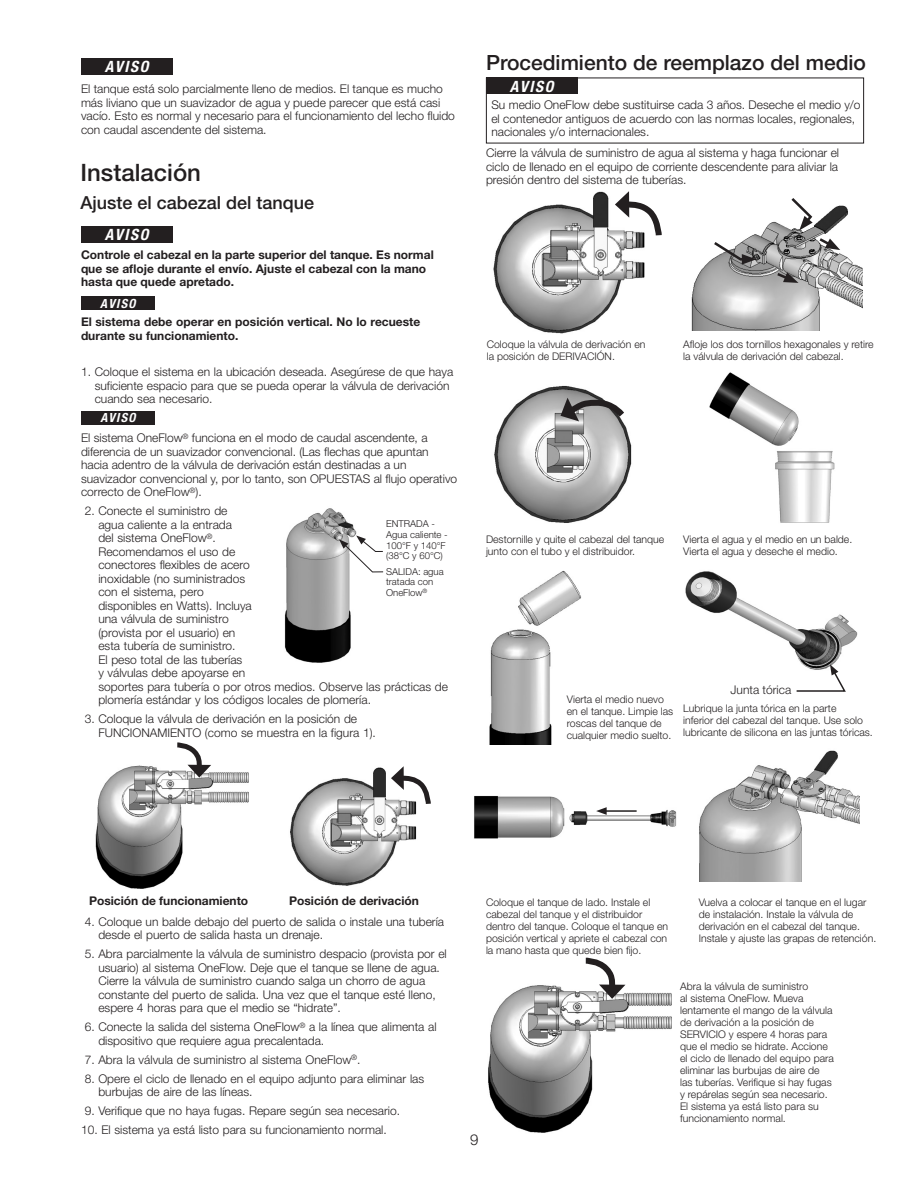
<style>
.page{position:relative;width:918px;height:1188px;background:#fff}
.page>*{position:absolute;margin:0;border:0;box-sizing:border-box;transform-origin:0 0}
._2_Head{font:500 24px "Helvetica Neue LT Std";color:#231f20}
._2_Head-2{font:500 21px "Helvetica Neue LT Std";color:#231f20}
._3_Head{font:500 18px "Helvetica Neue LT Std";color:#231f20}
.body-8_5_on_9{font:italic 700 condensed 15.6px "Helvetica Neue LT Std";letter-spacing:.1em;color:#fff}
.body{font:italic 700 condensed 15.6px "Helvetica Neue LT Std";letter-spacing:.1em;color:#fff}
.t1{font:300 15px "Helvetica Neue LT Std";color:#231f20}
.body-8_5_on_9-2{font:italic 700 condensed 12.6px "Helvetica Neue LT Std";letter-spacing:.1em;color:#fff}
.Bulleted_text{font:300 12px/13.5px "Helvetica Neue LT Std";color:#231f20}
.Body{font:300 12px/13.5px "Helvetica Neue LT Std";color:#231f20}
.Body-2{font:700 12px/13.5px "Helvetica Neue LT Std";color:#231f20}
.Bulleted_text-2{font:700 12px/13.5px "Helvetica Neue LT Std";color:#231f20}
.Body-3{font:300 10.5px/12px "Helvetica Neue LT Std";color:#231f20}
.Body-4{font:300 9.6px/10.6px "Helvetica Neue LT Std";color:#231f20}
</style>
<div class="page">
<div style="left:81px;top:58px;width:91px;height:17px;background:#231f20"></div>
<div style="left:81px;top:296px;width:74px;height:14px;background:#231f20"></div>
<div style="left:81px;top:226px;width:91px;height:16px;background:#231f20"></div>
<div style="left:81px;top:411px;width:74px;height:13px;background:#231f20"></div>
<img style="left:493px;top:191px;width:152px;height:143px">
<img style="left:290px;top:767px;width:127px;height:119px">
<svg style="left:615px;top:191px;width:47px;height:50px"></svg>
<svg style="left:391px;top:766px;width:40px;height:43px"></svg>
<img style="left:494px;top:385px;width:138px;height:138px">
<svg style="left:561px;top:397px;width:69px;height:26px"></svg>
<img style="left:685px;top:571px;width:173px;height:93px">
<img style="left:474px;top:796px;width:202px;height:43px">
<img style="left:488px;top:984px;width:183px;height:149px">
<img style="left:95px;top:765px;width:154px;height:124px">
<svg style="left:580px;top:957px;width:45px;height:42px"></svg>
<svg style="left:172px;top:742px;width:39px;height:36px"></svg>
<img style="left:709px;top:372px;width:126px;height:151px">
<svg style="left:796px;top:664px;width:50px;height:28px"></svg>
<img style="left:691px;top:205px;width:172px;height:126px">
<svg style="left:711px;top:240px;width:45px;height:25px"></svg>
<svg style="left:789px;top:198px;width:25px;height:32px"></svg>
<svg style="left:774px;top:271px;width:24px;height:12px"></svg>
<img style="left:699px;top:750px;width:161px;height:132px">
<img style="left:489px;top:570px;width:92px;height:175px">
<svg style="left:817px;top:236px;width:23px;height:14px"></svg>
<hr style="left:604px;top:810px;width:33px;height:2px;background:#231f20">
<svg style="left:596px;top:807px;width:11px;height:8px"></svg>
<img style="left:284px;top:508px;width:73px;height:155px">
<svg style="left:339px;top:535px;width:45px;height:38px"></svg>
<div style="left:486px;top:78px;width:91px;height:16px;background:#231f20"></div>
<p class="body-8_5_on_9" style="left:105px;top:57px;width:45px">AVISO</p>
<p class="Body" style="left:81px;top:82px;width:375px">El tanque está solo parcialmente lleno de medios. El tanque es mucho más liviano que un suavizador de agua y puede parecer que está casi vacío. Esto es normal y necesario para el funcionamiento del lecho fluido con caudal ascendente del sistema.</p>
<p class="_2_Head" style="left:81px;top:159px;width:122px">Instalación</p>
<p class="_3_Head" style="left:81px;top:192px;width:235px">Ajuste el cabezal del tanque</p>
<p class="Body-2" style="left:81px;top:248px;width:354px">Controle el cabezal en la parte superior del tanque. Es normal que se afloje durante el envío. Ajuste el cabezal con la mano hasta que quede apretado.</p>
<p class="body-8_5_on_9-2" style="left:100px;top:295px;width:37px">AVISO</p>
<p class="Bulleted_text-2" style="left:81px;top:315px;width:341px">El sistema debe operar en posición vertical. No lo recueste durante su funcionamiento.</p>
<p class="body" style="left:105px;top:225px;width:45px">AVISO</p>
<p class="Bulleted_text" style="left:95px;top:365px;width:360px;text-indent:-14px">1. Coloque el sistema en la ubicación deseada. Asegúrese de que haya suficiente espacio para que se pueda operar la válvula de derivación cuando sea necesario.</p>
<p class="body-8_5_on_9-2" style="left:100px;top:410px;width:37px">AVISO</p>
<p class="Body" style="left:81px;top:431px;width:378px">El sistema OneFlow<sup>®</sup> funciona en el modo de caudal ascendente, a diferencia de un suavizador convencional. (Las flechas que apuntan hacia adentro de la válvula de derivación están destinadas a un suavizador convencional y, por lo tanto, son OPUESTAS al flujo operativo correcto de OneFlow<sup>®</sup>).</p>
<p class="Bulleted_text" style="left:98px;top:504px;width:351px;text-indent:-14px">2. Conecte el suministro de<br>agua caliente a la entrada<br>del sistema OneFlow<sup>®</sup>.<br>Recomendamos el uso de<br>conectores flexibles de acero<br>inoxidable (no suministrados<br>con el sistema, pero<br>disponibles en Watts). Incluya<br>una válvula de suministro<br>(provista por el usuario) en<br>esta tubería de suministro.<br>El peso total de las tuberías<br>y válvulas debe apoyarse en<br>soportes para tubería o por otros medios. Observe las prácticas de plomería estándar y los códigos locales de plomería.</p>
<p class="Bulleted_text" style="left:98px;top:712px;width:279px;text-indent:-14px">3. Coloque la válvula de derivación en la posición de<br>FUNCIONAMIENTO (como se muestra en la figura 1).</p>
<p class="Body-4" style="left:386px;top:518px;width:63px">ENTRADA -<br>Agua caliente -<br>100°F y 140°F (38°C y 60°C)</p>
<p class="Body-4" style="left:386px;top:566px;width:59px">SALIDA: agua tratada con<br>OneFlow<sup>®</sup></p>
<p class="_2_Head-2" style="left:486px;top:51px;width:382px">Procedimiento de reemplazo del medio</p>
<p class="body-8_5_on_9" style="left:510px;top:77px;width:45px">AVISO</p>
<p class="Body" style="left:491px;top:98px;width:371px">Su medio OneFlow debe sustituirse cada 3 años. Deseche el medio y/o el contenedor antiguos de acuerdo con las normas locales, regionales, nacionales y/o internacionales.</p>
<p class="Body" style="left:486px;top:146px;width:355px;text-align:justify">Cierre la válvula de suministro de agua al sistema y haga funcionar el ciclo de llenado en el equipo de corriente descendente para aliviar la presión dentro del sistema de tuberías.</p>
<p class="Body-3" style="left:487px;top:338px;width:160px">Coloque la válvula de derivación en la posición de DERIVACIÓN.</p>
<p class="Body-3" style="left:683px;top:338px;width:192px">Afloje los dos tornillos hexagonales y retire la válvula de derivación del cabezal.</p>
<p class="Body-3" style="left:486px;top:533px;width:180px">Destornille y quite el cabezal del tanque junto con el tubo y el distribuidor.</p>
<p class="Body-3" style="left:683px;top:533px;width:171px">Vierta el agua y el medio en un balde.<br>Vierta el agua y deseche el medio.</p>
<p class="Body-3" style="left:567px;top:693px;width:108px">Vierta el medio nuevo en el tanque. Limpie las roscas del tanque de cualquier medio suelto.</p>
<p class="Body" style="left:731px;top:683px;width:62px">Junta tórica</p>
<p class="Body-3" style="left:683px;top:702px;width:191px">Lubrique la junta tórica en la parte<br>inferior del cabezal del tanque. Use solo lubricante de silicona en las juntas tóricas.</p>
<p class="Body-2" style="left:89px;top:894px;width:161px">Posición de funcionamiento</p>
<p class="Body-2" style="left:289px;top:894px;width:131px">Posición de derivación</p>
<p class="Bulleted_text" style="left:98px;top:915px;width:347px;text-indent:-14px">4. Coloque un balde debajo del puerto de salida o instale una tubería desde el puerto de salida hasta un drenaje.</p>
<p class="Bulleted_text" style="left:98px;top:947px;width:350px;text-indent:-14px">5. Abra parcialmente la válvula de suministro despacio (provista por el usuario) al sistema OneFlow. Deje que el tanque se llene de agua.<br>Cierre la válvula de suministro cuando salga un chorro de agua constante del puerto de salida. Una vez que el tanque esté lleno, espere 4 horas para que el medio se “hidrate”.</p>
<p class="Bulleted_text" style="left:98px;top:1020px;width:340px;text-indent:-14px">6. Conecte la salida del sistema OneFlow<sup>®</sup> a la línea que alimenta al dispositivo que requiere agua precalentada.</p>
<p class="Bulleted_text" style="left:85px;top:1053px;width:277px">7. Abra la válvula de suministro al sistema OneFlow<sup>®</sup>.</p>
<p class="Bulleted_text" style="left:98px;top:1072px;width:327px;text-indent:-14px">8. Opere el ciclo de llenado en el equipo adjunto para eliminar las burbujas de aire de las líneas.</p>
<p class="Bulleted_text" style="left:85px;top:1104px;width:317px">9. Verifique que no haya fugas. Repare según sea necesario.</p>
<p class="Bulleted_text" style="left:81px;top:1123px;width:307px">10. El sistema ya está listo para su funcionamiento normal.</p>
<p class="Body-3" style="left:486px;top:896px;width:184px">Coloque el tanque de lado. Instale el cabezal del tanque y el distribuidor dentro del tanque. Coloque el tanque en posición vertical y apriete el cabezal con la mano hasta que quede bien fijo.</p>
<p class="t1" style="left:470px;top:1130px;width:10px">9</p>
<p class="Body-3" style="left:699px;top:896px;width:179px">Vuelva a colocar el tanque en el lugar de instalación. Instale la válvula de derivación en el cabezal del tanque.<br>Instale y ajuste las grapas de retención.</p>
<p class="Body-3" style="left:680px;top:980px;width:155px">Abra la válvula de suministro<br>al sistema OneFlow. Mueva lentamente el mango de la válvula de derivación a la posición de<br>SERVICIO y espere 4 horas para que el medio se hidrate. Accione el ciclo de llenado del equipo para eliminar las burbujas de aire de las tuberías. Verifique si hay fugas y repárelas según sea necesario.<br>El sistema ya está listo para su funcionamiento normal.</p>
</div>
